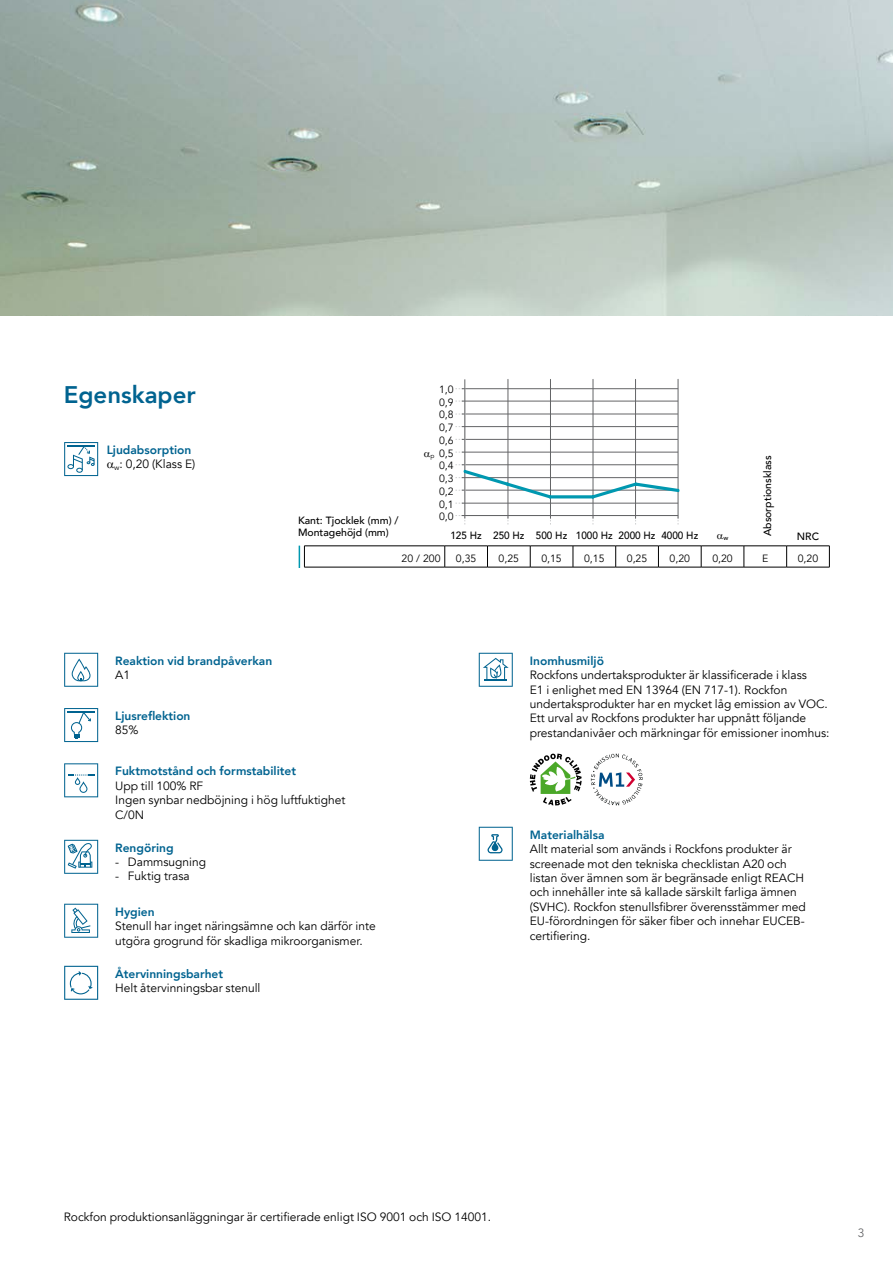
<style>
.page{position:relative;width:893px;height:1263px;background:#fff}
.page>*{position:absolute;margin:0;border:0;box-sizing:border-box;transform-origin:0 0}
.t1{font:127.35px "Chartwell Lines 50";color:#0098b0;scale:.67 1}
.Inside__Headline{font:800 24px "Avenir";color:#006390}
.Inside__Body_text-Pe{font:12px/14.4px "Avenir";color:#000}
.Inside__Subline{font:800 12px "Avenir";color:#006390}
.Inside__System_pagen{font:12px "Avenir";color:#646567}
.t2{font:10.5px "Avenir";color:#000}
.Thickness___Suspensi{font:500 10.5px "Avenir";color:#000}
.Thickness___Suspensi-2{font:500 10.5px "Avenir";color:#000;scale:.95 1}
.t3{font:500 6.45px "Avenir";color:#000}
.t4{font:6.45px "Avenir";color:#000}
</style>
<div class="page">
<img style="left:0;top:0;width:893px;height:316px">
<svg style="left:64px;top:442px;width:34px;height:34px"></svg>
<svg style="left:64px;top:653px;width:34px;height:34px"></svg>
<svg style="left:64px;top:708px;width:34px;height:34px"></svg>
<svg style="left:64px;top:763px;width:34px;height:34px"></svg>
<svg style="left:64px;top:840px;width:34px;height:34px"></svg>
<svg style="left:64px;top:904px;width:34px;height:34px"></svg>
<svg style="left:64px;top:966px;width:34px;height:34px"></svg>
<svg style="left:479px;top:653px;width:34px;height:34px"></svg>
<svg style="left:530px;top:753px;width:52px;height:52px"></svg>
<svg style="left:591px;top:753px;width:52px;height:52px"></svg>
<svg style="left:479px;top:827px;width:34px;height:34px"></svg>
<svg style="left:444px;top:547px;width:1px;height:20px"></svg>
<svg style="left:487px;top:547px;width:1px;height:20px"></svg>
<svg style="left:530px;top:547px;width:1px;height:20px"></svg>
<svg style="left:573px;top:547px;width:1px;height:20px"></svg>
<svg style="left:615px;top:547px;width:1px;height:20px"></svg>
<svg style="left:658px;top:547px;width:1px;height:20px"></svg>
<svg style="left:701px;top:547px;width:1px;height:20px"></svg>
<svg style="left:744px;top:547px;width:1px;height:20px"></svg>
<svg style="left:786px;top:547px;width:1px;height:20px"></svg>
<svg style="left:829px;top:547px;width:1px;height:20px"></svg>
<hr style="left:304px;top:567px;width:141px;height:1px;background:#000">
<hr style="left:445px;top:567px;width:42px;height:1px;background:#000">
<hr style="left:487px;top:567px;width:43px;height:1px;background:#000">
<hr style="left:530px;top:567px;width:43px;height:1px;background:#000">
<hr style="left:573px;top:567px;width:43px;height:1px;background:#000">
<hr style="left:616px;top:567px;width:42px;height:1px;background:#000">
<hr style="left:658px;top:567px;width:43px;height:1px;background:#000">
<hr style="left:701px;top:567px;width:43px;height:1px;background:#000">
<hr style="left:744px;top:567px;width:43px;height:1px;background:#000">
<hr style="left:787px;top:567px;width:43px;height:1px;background:#000">
<hr style="left:304px;top:546px;width:141px;height:1px;background:#000">
<hr style="left:445px;top:546px;width:42px;height:1px;background:#000">
<hr style="left:487px;top:546px;width:43px;height:1px;background:#000">
<hr style="left:530px;top:546px;width:43px;height:1px;background:#000">
<hr style="left:573px;top:546px;width:43px;height:1px;background:#000">
<hr style="left:616px;top:546px;width:42px;height:1px;background:#000">
<hr style="left:658px;top:546px;width:43px;height:1px;background:#000">
<hr style="left:701px;top:546px;width:43px;height:1px;background:#000">
<hr style="left:744px;top:546px;width:43px;height:1px;background:#000">
<hr style="left:787px;top:546px;width:43px;height:1px;background:#000">
<svg style="left:299px;top:546px;width:6px;height:21px"></svg>
<svg style="left:455px;top:515px;width:11px;height:10px"></svg>
<hr style="left:462px;top:388px;width:216px;height:1px;background:#646567">
<hr style="left:462px;top:490px;width:216px;height:1px;background:#646567">
<hr style="left:462px;top:414px;width:216px;height:1px;background:#646567">
<hr style="left:462px;top:439px;width:216px;height:1px;background:#646567">
<hr style="left:462px;top:464px;width:216px;height:1px;background:#646567">
<hr style="left:508px;top:379px;width:1px;height:139px;background:#646567">
<hr style="left:550px;top:379px;width:1px;height:139px;background:#646567">
<hr style="left:593px;top:379px;width:1px;height:139px;background:#646567">
<hr style="left:635px;top:379px;width:1px;height:139px;background:#646567">
<hr style="left:678px;top:379px;width:1px;height:139px;background:#646567">
<hr style="left:462px;top:503px;width:216px;height:1px;background:#646567">
<hr style="left:462px;top:477px;width:216px;height:1px;background:#646567">
<hr style="left:462px;top:452px;width:216px;height:1px;background:#646567">
<hr style="left:462px;top:426px;width:216px;height:1px;background:#646567">
<hr style="left:462px;top:401px;width:216px;height:1px;background:#646567">
<hr style="left:465px;top:379px;width:1px;height:139px;background:#646567">
<hr style="left:462px;top:515px;width:216px;height:1px;background:#646567">
<p class="Inside__Headline" style="left:64px;top:376px;width:133px">Egenskaper</p>
<p class="Inside__Subline" style="left:107px;top:440px;width:86px">Ljudabsorption</p>
<p class="Inside__Body_text-Pe" style="left:114px;top:457px;width:83px"><sub>w</sub>: 0,20 (Klass E)</p>
<p class="Thickness___Suspensi" style="left:298px;top:511px;width:102px">Kant: Tjocklek (mm) /</p>
<p class="Thickness___Suspensi" style="left:298px;top:523px;width:92px">Montagehöjd (mm)</p>
<p class="t2" style="left:439px;top:383px;width:16px">1,0</p>
<p class="t2" style="left:439px;top:396px;width:16px">0,9</p>
<p class="t2" style="left:439px;top:409px;width:16px">0,8</p>
<p class="t2" style="left:439px;top:421px;width:16px">0,7</p>
<p class="t2" style="left:439px;top:434px;width:16px">0,6</p>
<p class="t2" style="left:439px;top:447px;width:16px">0,5</p>
<p class="t2" style="left:439px;top:460px;width:16px">0,4</p>
<p class="t2" style="left:439px;top:472px;width:16px">0,3</p>
<p class="t2" style="left:439px;top:485px;width:16px">0,2</p>
<p class="t2" style="left:439px;top:498px;width:16px">0,1</p>
<p class="t2" style="left:439px;top:511px;width:16px">0,0</p>
<p class="t4" style="left:430px;top:452px;width:5px">p</p>
<p class="Thickness___Suspensi" style="left:758px;top:536px;width:82px;rotate:-90deg">Absorptionsklass</p>
<p class="t1" style="left:465px;top:387px;width:324px">35+25+15+15+25+20</p>
<p class="Thickness___Suspensi-2" style="left:450px;top:526px;width:35px">125 Hz</p>
<p class="Thickness___Suspensi-2" style="left:493px;top:526px;width:35px">250 Hz</p>
<p class="Thickness___Suspensi-2" style="left:536px;top:526px;width:35px">500 Hz</p>
<p class="Thickness___Suspensi-2" style="left:576px;top:526px;width:40px">1000 Hz</p>
<p class="Thickness___Suspensi-2" style="left:619px;top:526px;width:40px">2000 Hz</p>
<p class="Thickness___Suspensi-2" style="left:661px;top:526px;width:40px">4000 Hz</p>
<p class="t3" style="left:723px;top:532px;width:6px">w</p>
<p class="Thickness___Suspensi" style="left:797px;top:527px;width:24px">NRC</p>
<p class="t2" style="left:402px;top:552px;width:40px">20 / 200</p>
<p class="t2" style="left:456px;top:552px;width:22px">0,35</p>
<p class="t2" style="left:499px;top:552px;width:22px">0,25</p>
<p class="t2" style="left:541px;top:552px;width:22px">0,15</p>
<p class="t2" style="left:584px;top:552px;width:22px">0,15</p>
<p class="t2" style="left:627px;top:552px;width:22px">0,25</p>
<p class="t2" style="left:670px;top:552px;width:22px">0,20</p>
<p class="t2" style="left:712px;top:552px;width:22px">0,20</p>
<p class="t2" style="left:762px;top:552px;width:8px">E</p>
<p class="t2" style="left:798px;top:552px;width:22px">0,20</p>
<p class="Inside__Subline" style="left:115px;top:651px;width:159px">Reaktion vid brandpåverkan</p>
<p class="Inside__Body_text-Pe" style="left:115px;top:668px;width:16px">A1</p>
<p class="Inside__Subline" style="left:115px;top:706px;width:77px">Ljusreflektion</p>
<p class="Inside__Body_text-Pe" style="left:115px;top:723px;width:25px">85%</p>
<p class="Inside__Subline" style="left:115px;top:762px;width:182px">Fuktmotstånd och formstabilitet</p>
<p class="Inside__Body_text-Pe" style="left:115px;top:779px;width:232px">Upp till 100% RF<br>Ingen synbar nedböjning i hög luftfuktighet</p>
<p class="Inside__Body_text-Pe" style="left:115px;top:807px;width:30px">C/0N</p>
<p class="Inside__Subline" style="left:115px;top:838px;width:60px">Rengöring</p>
<p class="Inside__Body_text-Pe" style="left:115px;top:855px;width:92px">- Dammsugning</p>
<p class="Inside__Body_text-Pe" style="left:115px;top:869px;width:76px">- Fuktig trasa</p>
<p class="Inside__Subline" style="left:115px;top:902px;width:41px">Hygien</p>
<p class="Inside__Body_text-Pe" style="left:115px;top:919px;width:262px">Stenull har inget näringsämne och kan därför inte utgöra grogrund för skadliga mikroorganismer.</p>
<p class="Inside__Subline" style="left:115px;top:964px;width:110px">Återvinningsbarhet</p>
<p class="Inside__Body_text-Pe" style="left:115px;top:981px;width:147px">Helt återvinningsbar stenull</p>
<p class="Inside__Subline" style="left:530px;top:651px;width:76px">Inomhusmiljö</p>
<p class="Inside__Body_text-Pe" style="left:530px;top:668px;width:301px">Rockfons undertaksprodukter är klassificerade i klass<br>E1 i enlighet med EN 13964 (EN 717-1). Rockfon undertaksprodukter har en mycket låg emission av VOC.<br>Ett urval av Rockfons produkter har uppnått följande prestandanivåer och märkningar för emissioner inomhus:</p>
<p class="Inside__Subline" style="left:530px;top:825px;width:76px">Materialhälsa</p>
<p class="Inside__Body_text-Pe" style="left:530px;top:842px;width:278px">Allt material som används i Rockfons produkter är screenade mot den tekniska checklistan A20 och listan över ämnen som är begränsade enligt REACH och innehåller inte så kallade särskilt farliga ämnen (SVHC). Rockfon stenullsfibrer överensstämmer med EU-förordningen för säker fiber och innehar EUCEB&shy;certifiering.</p>
<p class="Inside__Body_text-Pe" style="left:64px;top:1210px;width:429px">Rockfon produktionsanläggningar är certifierade enligt ISO 9001 och ISO 14001.</p>
<p class="Inside__System_pagen" style="left:858px;top:1226px;width:8px">3</p>
</div>
